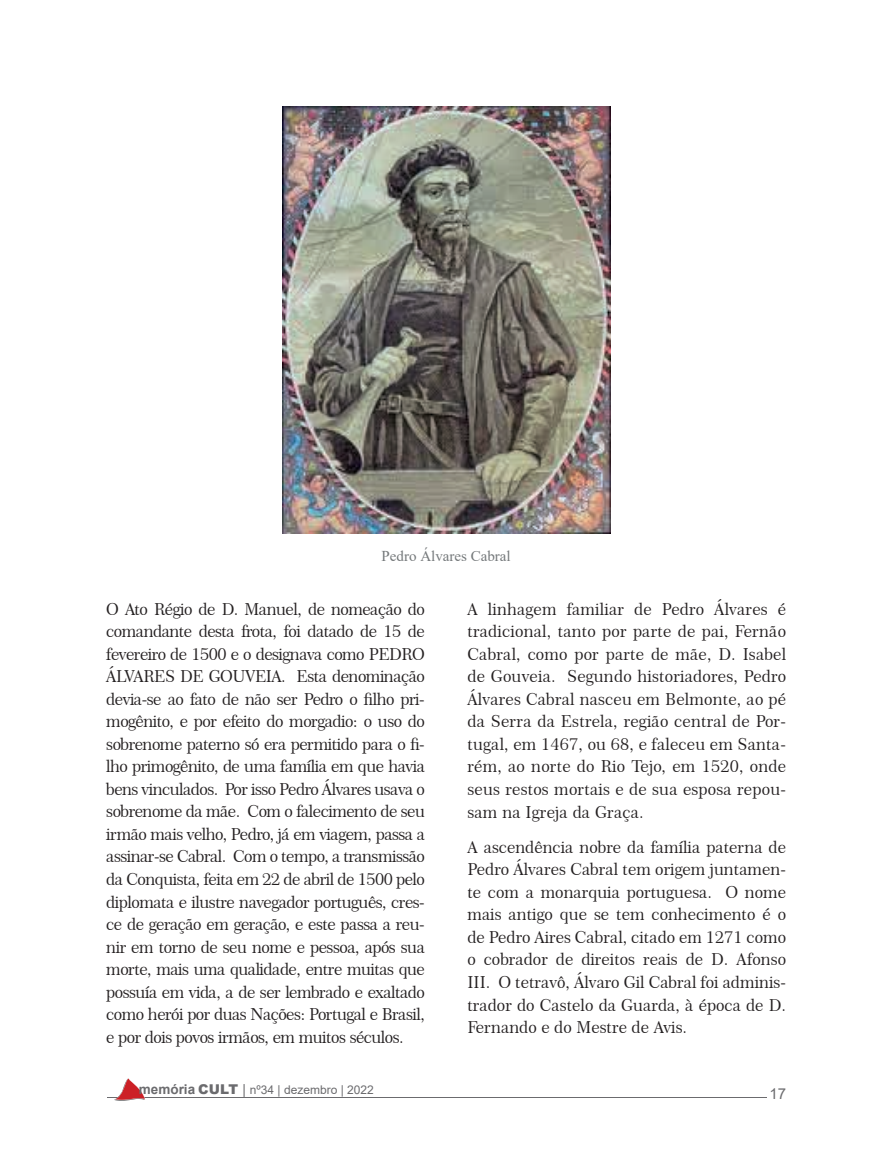
<style>
.page{position:relative;width:893px;height:1149px;background:#fff}
.page>*{position:absolute;margin:0;border:0;box-sizing:border-box;transform-origin:0 0}
.t1{font:16.5px/22.5px "Century 751 BT Roman No 2 B";color:#231f20;text-align:justify}
.t2{font:15px "Times New Roman";color:#75797b}
.t3{font:15px "Arial";color:#6b6b6e}
.t4{font:700 13.5px "Arial";color:#6b6b6e}
.t5{font:12px "Arial";color:#6b6b6e}
.s1{font-weight:900}
.s2{font-size:13.5px}
</style>
<div class="page">
<hr style="left:107px;top:1096px;width:660px;height:1px;background:#6b6b6e">
<svg style="left:115px;top:1078px;width:30px;height:22px"></svg>
<img style="left:282px;top:106px;width:329px;height:427px">
<p class="t2" style="left:382px;top:544px;width:131px">Pedro Álvares Cabral</p>
<p class="t1" style="left:106px;top:597px;width:320px">O Ato Régio de D. Manuel, de nomeação do comandante desta frota, foi datado de 15 de fevereiro de 1500 e o designava como PEDRO ÁLVARES DE GOUVEIA. Esta denominação devia-se ao fato de não ser Pedro o filho pri&shy;mogênito, e por efeito do morgadio: o uso do sobrenome paterno só era permitido para o fi&shy;lho primogênito, de uma família em que havia bens vinculados. Por isso Pedro Álvares usava o sobrenome da mãe. Com o falecimento de seu irmão mais velho, Pedro, já em viagem, passa a assinar-se Cabral. Com o tempo, a transmissão da Conquista, feita em 22 de abril de 1500 pelo diplomata e ilustre navegador português, cres&shy;ce de geração em geração, e este passa a reu&shy;nir em torno de seu nome e pessoa, após sua morte, mais uma qualidade, entre muitas que possuía em vida, a de ser lembrado e exaltado como herói por duas Nações: Portugal e Brasil, e por dois povos irmãos, em muitos séculos.</p>
<p class="t1" style="left:467px;top:597px;width:320px">A linhagem familiar de Pedro Álvares é tradicional, tanto por parte de pai, Fernão Cabral, como por parte de mãe, D. Isabel de Gouveia. Segundo historiadores, Pedro Álvares Cabral nasceu em Belmonte, ao pé da Serra da Estrela, região central de Por&shy;tugal, em 1467, ou 68, e faleceu em Santa&shy;rém, ao norte do Rio Tejo, em 1520, onde seus restos mortais e de sua esposa repou&shy;sam na Igreja da Graça.</p>
<p class="t1" style="left:467px;top:835px;width:320px">A ascendência nobre da família paterna de Pedro Álvares Cabral tem origem juntamen&shy;te com a monarquia portuguesa. O nome mais antigo que se tem conhecimento é o de Pedro Aires Cabral, citado em 1271 como o cobrador de direitos reais de D. Afonso III. O tetravô, Álvaro Gil Cabral foi adminis&shy;trador do Castelo da Guarda, à época de D.<br>Fernando e do Mestre de Avis.</p>
<p class="t4" style="left:139px;top:1078px;width:101px">memória <span class="s1">CULT</span></p>
<p class="t3" style="left:769px;top:1082px;width:18px">17</p>
<p class="t5" style="left:243px;top:1080px;width:133px"><span class="s2">|</span> nº34 | dezembro | 2022</p>
</div>
